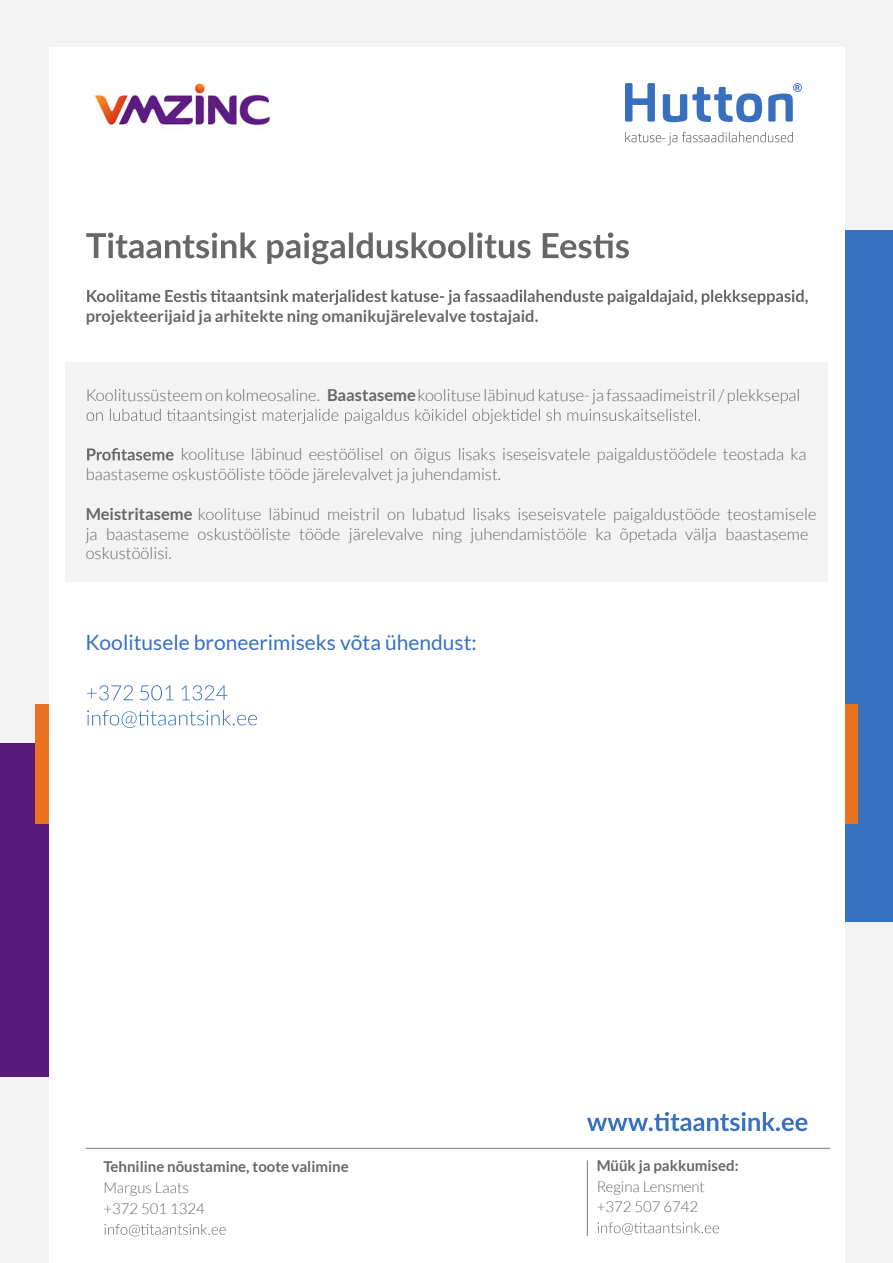
<style>
.page{position:relative;width:893px;height:1263px;background:#f3f3f3}
.page>*{position:absolute;margin:0;border:0;box-sizing:border-box;transform-origin:0 0}
.t1{font:21px "Lato";color:#3871c0}
.t2{font:300 16.5px/19.8px "Lato";color:#696666}
.t3{font:700 16.5px "Lato";color:#696666}
.t4{font:700 15px "Lato";color:#696666}
.t5{font:300 15px/20.7px "Lato";color:#696666}
.s1{font-weight:700}
</style>
<div class="page">
<div style="left:0;top:743px;width:172px;height:333px;background:#5a187a"></div>
<div style="left:808px;top:230px;width:85px;height:691px;background:#3871c0"></div>
<div style="left:35px;top:704px;width:823px;height:119px;background:#eb7221"></div>
<div style="left:49px;top:47px;width:795px;height:1216px;background:#fff"></div>
<svg style="left:625px;top:83px;width:30px;height:39px"></svg>
<svg style="left:663px;top:87px;width:99px;height:35px"></svg>
<svg style="left:768px;top:83px;width:34px;height:39px"></svg>
<svg style="left:625px;top:132px;width:168px;height:13px"></svg>
<img style="left:92px;top:83px;width:178px;height:46px">
<hr style="left:85px;top:1148px;width:745px;height:1px;background:#878787">
<svg style="left:104px;top:1224px;width:122px;height:12px"></svg>
<svg style="left:598px;top:1222px;width:121px;height:13px"></svg>
<hr style="left:587px;top:1160px;width:1px;height:76px;background:#878787">
<svg style="left:587px;top:1112px;width:220px;height:19px"></svg>
<div style="left:65px;top:362px;width:763px;height:219px;background:#f3f3f3"></div>
<svg style="left:86px;top:232px;width:543px;height:32px"></svg>
<svg style="left:87px;top:290px;width:721px;height:15px"></svg>
<svg style="left:87px;top:409px;width:613px;height:15px"></svg>
<svg style="left:87px;top:448px;width:87px;height:12px"></svg>
<svg style="left:87px;top:685px;width:46px;height:15px"></svg>
<svg style="left:140px;top:685px;width:34px;height:15px"></svg>
<svg style="left:182px;top:685px;width:45px;height:15px"></svg>
<svg style="left:87px;top:710px;width:170px;height:18px"></svg>
<p class="t3" style="left:86px;top:306px;width:454px">projekteerijaid ja arhitekte ning omanikujärelevalve tostajaid.</p>
<p class="t2" style="left:86px;top:385px;width:716px">Koolitussüsteemon kolmeosaline. <span class="s1">Baastaseme</span>koolituse läbinud katuse-ja fassaadimeistril / plekksepal</p>
<p class="t2" style="left:86px;top:445px;width:722px;text-indent:95px">koolituse läbinud eestöölisel on õigus lisaks iseseisvatele paigaldustöödele teostada ka baastaseme oskustööliste tööde järelevalvet ja juhendamist.</p>
<p class="t2" style="left:86px;top:504px;width:732px"><span class="s1">Meistritaseme</span> koolituse läbinud meistril on lubatud lisaks iseseisvatele paigaldustööde teostamisele ja baastaseme oskustööliste tööde järelevalve ning juhendamistööle ka õpetada välja baastaseme oskustöölisi.</p>
<p class="t1" style="left:85px;top:630px;width:393px">Koolitusele broneerimiseks võta ühendust:</p>
<p class="t4" style="left:103px;top:1158px;width:247px">Tehniline nõustamine, toote valimine</p>
<p class="t5" style="left:103px;top:1177px;width:103px">Margus Laats +372 501 1324</p>
<p class="t4" style="left:597px;top:1157px;width:143px">Müük ja pakkumised:</p>
<p class="t5" style="left:597px;top:1176px;width:110px">Regina Lensment +372 507 6742</p>
</div>
